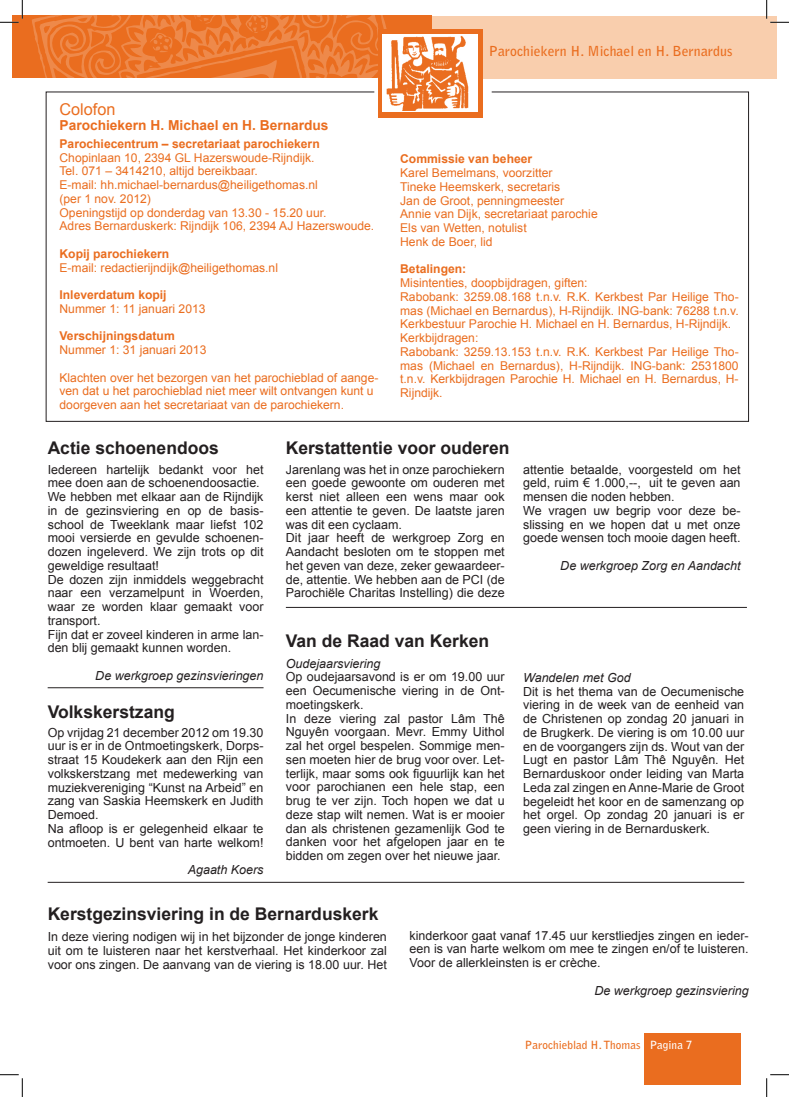
<style>
.page{position:relative;width:789px;height:1097px;background:#fff}
.page>*{position:absolute;margin:0;border:0;box-sizing:border-box;transform-origin:0 0}
.t1{font:700 17.5px "Arial";color:#231f20}
.t2{font:16.25px "Arial";color:#ea6d1f}
.t3{font:700 13.75px "Arial";color:#ea6d1f}
.t4{font:700 13.75px "Bell Gothic Std";color:#ea6d1f}
.t5{font:12.5px/13.8px "Arial";color:#231f20}
.t6{font:italic 12.5px "Arial";color:#231f20}
.t7{font:12.12px/13.8px "Arial";color:#ea6d1f}
.t8{font:700 12.12px "Arial";color:#ea6d1f}
.t9{font:700 11.25px "Bell Gothic Std";color:#ea6d1f}
.s1{color:#fff}
</style>
<div class="page">
<div style="left:644px;top:1034px;width:96px;height:51px;background:#ea6d1f"></div>
<div style="left:431px;top:16px;width:346px;height:63px;background:#f9cead"></div>
<div style="left:12px;top:16px;width:419px;height:62px;background:#ea6d1f"></div>
<svg style="left:32px;top:15px;width:367px;height:63px"></svg>
<div style="left:378px;top:29px;width:105px;height:88px;background:#ea6d1f"></div>
<div style="left:382px;top:34px;width:96px;height:78px;background:#fff"></div>
<img style="left:387px;top:36px;width:82px;height:56px">
<svg style="left:46px;top:92px;width:703px;height:330px"></svg>
<hr style="left:48px;top:688px;width:215px;height:1px;background:#231f20">
<hr style="left:48px;top:882px;width:696px;height:1px;background:#231f20">
<hr style="left:286px;top:607px;width:461px;height:1px;background:#231f20">
<svg style="left:0;top:0;width:23px;height:23px"></svg>
<svg style="left:0;top:1074px;width:23px;height:23px"></svg>
<svg style="left:766px;top:0;width:23px;height:23px"></svg>
<svg style="left:766px;top:1074px;width:23px;height:23px"></svg>
<h2 class="t2" style="left:59px;top:98px;width:57px">Colofon</h2>
<p class="t3" style="left:59px;top:116px;width:270px">Parochiekern H. Michael en H. Bernardus</p>
<p class="t8" style="left:59px;top:136px;width:262px">Parochiecentrum – secretariaat parochiekern</p>
<p class="t7" style="left:59px;top:151px;width:316px">Chopinlaan 10, 2394 GL Hazerswoude-Rijndijk.<br>Tel. 071 – 3414210, altijd bereikbaar.<br>E-mail: hh.michael-bernardus@heiligethomas.nl<br>(per 1 nov. 2012)<br>Openingstijd op donderdag van 13.30 - 15.20 uur.<br>Adres Bernarduskerk: Rijndijk 106, 2394 AJ Hazerswoude.</p>
<p class="t8" style="left:59px;top:246px;width:111px">Kopij parochiekern</p>
<p class="t7" style="left:59px;top:261px;width:220px">E-mail: redactierijndijk@heiligethomas.nl</p>
<p class="t8" style="left:59px;top:287px;width:109px">Inleverdatum kopij</p>
<p class="t7" style="left:59px;top:302px;width:148px">Nummer 1: 11 januari 2013</p>
<p class="t8" style="left:59px;top:328px;width:117px">Verschijningsdatum</p>
<p class="t7" style="left:59px;top:343px;width:148px">Nummer 1: 31 januari 2013</p>
<p class="t7" style="left:59px;top:371px;width:320px">Klachten over het bezorgen van het parochieblad of aange&shy;ven dat u het parochieblad niet meer wilt ontvangen kunt u doorgeven aan het secretariaat van de parochiekern.</p>
<p class="t4" style="left:489px;top:43px;width:245px">Parochiekern H. Michael en H. Bernardus</p>
<p class="t8" style="left:400px;top:151px;width:134px">Commissie van beheer</p>
<p class="t7" style="left:400px;top:166px;width:199px">Karel Bemelmans, voorzitter<br>Tineke Heemskerk, secretaris<br>Jan de Groot, penningmeester<br>Annie van Dijk, secretariaat parochie<br>Els van Wetten, notulist<br>Henk de Boer, lid</p>
<p class="t8" style="left:400px;top:261px;width:68px">Betalingen:</p>
<p class="t7" style="left:400px;top:276px;width:340px">Misintenties, doopbijdragen, giften:<br>Rabobank: 3259.08.168 t.n.v. R.K. Kerkbest Par Heilige Tho&shy;mas (Michael en Bernardus), H-Rijndijk. ING-bank: 76288 t.n.v.<br>Kerkbestuur Parochie H. Michael en H. Bernardus, H-Rijndijk.<br>Kerkbijdragen:<br>Rabobank: 3259.13.153 t.n.v. R.K. Kerkbest Par Heilige Tho&shy;mas (Michael en Bernardus), H-Rijndijk. ING-bank: 2531800 t.n.v. Kerkbijdragen Parochie H. Michael en H. Bernardus, H-Rijndijk.</p>
<h1 class="t1" style="left:48px;top:437px;width:173px">Actie schoenendoos</h1>
<h1 class="t1" style="left:286px;top:437px;width:225px">Kerstattentie voor ouderen</h1>
<p class="t5" style="left:48px;top:462px;width:217px">Iedereen hartelijk bedankt voor het mee doen aan de schoenendoosactie.<br>We hebben met elkaar aan de Rijndijk in de gezinsviering en op de basis&shy;school de Tweeklank maar liefst 102 mooi versierde en gevulde schoenen&shy;dozen ingeleverd. We zijn trots op dit geweldige resultaat!<br>De dozen zijn inmiddels weggebracht naar een verzamelpunt in Woerden, waar ze worden klaar gemaakt voor transport.<br>Fijn dat er zoveel kinderen in arme lan&shy;den blij gemaakt kunnen worden.</p>
<p class="t6" style="left:95px;top:667px;width:170px">De werkgroep gezinsvieringen</p>
<h1 class="t1" style="left:48px;top:700px;width:129px">Volkskerstzang</h1>
<p class="t5" style="left:48px;top:725px;width:217px">Op vrijdag 21 december 2012 om 19.30 uur is er in de Ontmoetingskerk, Dorps&shy;straat 15 Koudekerk aan den Rijn een volkskerstzang met medewerking van muziekvereniging “Kunst na Arbeid” en zang van Saskia Heemskerk en Judith Demoed.<br>Na afloop is er gelegenheid elkaar te ontmoeten. U bent van harte welkom!</p>
<p class="t6" style="left:188px;top:862px;width:77px">Agaath Koers</p>
<p class="t5" style="left:286px;top:462px;width:220px">Jarenlang was het in onze parochiekern een goede gewoonte om ouderen met kerst niet alleen een wens maar ook een attentie te geven. De laatste jaren was dit een cyclaam.<br>Dit jaar heeft de werkgroep Zorg en Aandacht besloten om te stoppen met het geven van deze, zeker gewaardeer&shy;de, attentie. We hebben aan de PCI (de Parochiële Charitas Instelling) die deze</p>
<h1 class="t1" style="left:286px;top:629px;width:205px">Van de Raad van Kerken</h1>
<p class="t5" style="left:523px;top:462px;width:219px">attentie betaalde, voorgesteld om het geld, ruim € 1.000,--, uit te geven aan mensen die noden hebben.<br>We vragen uw begrip voor deze be&shy;slissing en we hopen dat u met onze goede wensen toch mooie dagen heeft.</p>
<p class="t6" style="left:560px;top:557px;width:182px">De werkgroep Zorg en Aandacht</p>
<p class="t6" style="left:286px;top:655px;width:96px">Oudejaarsviering</p>
<p class="t5" style="left:286px;top:670px;width:220px">Op oudejaarsavond is er om 19.00 uur een Oecumenische viering in de Ont&shy;moetingskerk.<br>In deze viering zal pastor Lâm Thê Nguyên voorgaan. Mevr. Emmy Uithol zal het orgel bespelen. Sommige men&shy;sen moeten hier de brug voor over. Let&shy;terlijk, maar soms ook figuurlijk kan het voor parochianen een hele stap, een brug te ver zijn. Toch hopen we dat u deze stap wilt nemen. Wat is er mooier dan als christenen gezamenlijk God te danken voor het afgelopen jaar en te bidden om zegen over het nieuwe jaar.</p>
<p class="t6" style="left:523px;top:669px;width:109px">Wandelen met God</p>
<p class="t5" style="left:523px;top:684px;width:223px;text-align:justify">Dit is het thema van de Oecumenische viering in de week van de eenheid van de Christenen op zondag 20 januari in de Brugkerk. De viering is om 10.00 uur en de voorgangers zijn ds. Wout van der Lugt en pastor Lâm Thê Nguyên. Het Bernarduskoor onder leiding van Marta Leda zal zingen en Anne-Marie de Groot begeleidt het koor en de samenzang op het orgel. Op zondag 20 januari is er geen viering in de Bernarduskerk.</p>
<h1 class="t1" style="left:48px;top:902px;width:332px">Kerstgezinsviering in de Bernarduskerk</h1>
<p class="t5" style="left:48px;top:930px;width:341px;text-align:justify">In deze viering nodigen wij in het bijzonder de jonge kinderen uit om te luisteren naar het kerstverhaal. Het kinderkoor zal voor ons zingen. De aanvang van de viering is 18.00 uur. Het</p>
<p class="t5" style="left:409px;top:928px;width:341px;text-align:justify">kinderkoor gaat vanaf 17.45 uur kerstliedjes zingen en ieder&shy;een is van harte welkom om mee te zingen en/of te luisteren.<br>Voor de allerkleinsten is er crèche.</p>
<p class="t6" style="left:594px;top:982px;width:156px">De werkgroep gezinsviering</p>
<p class="t9" style="left:525px;top:1038px;width:169px">Parochieblad H. Thomas <span class="s1">Pagina 7</span></p>
</div>
